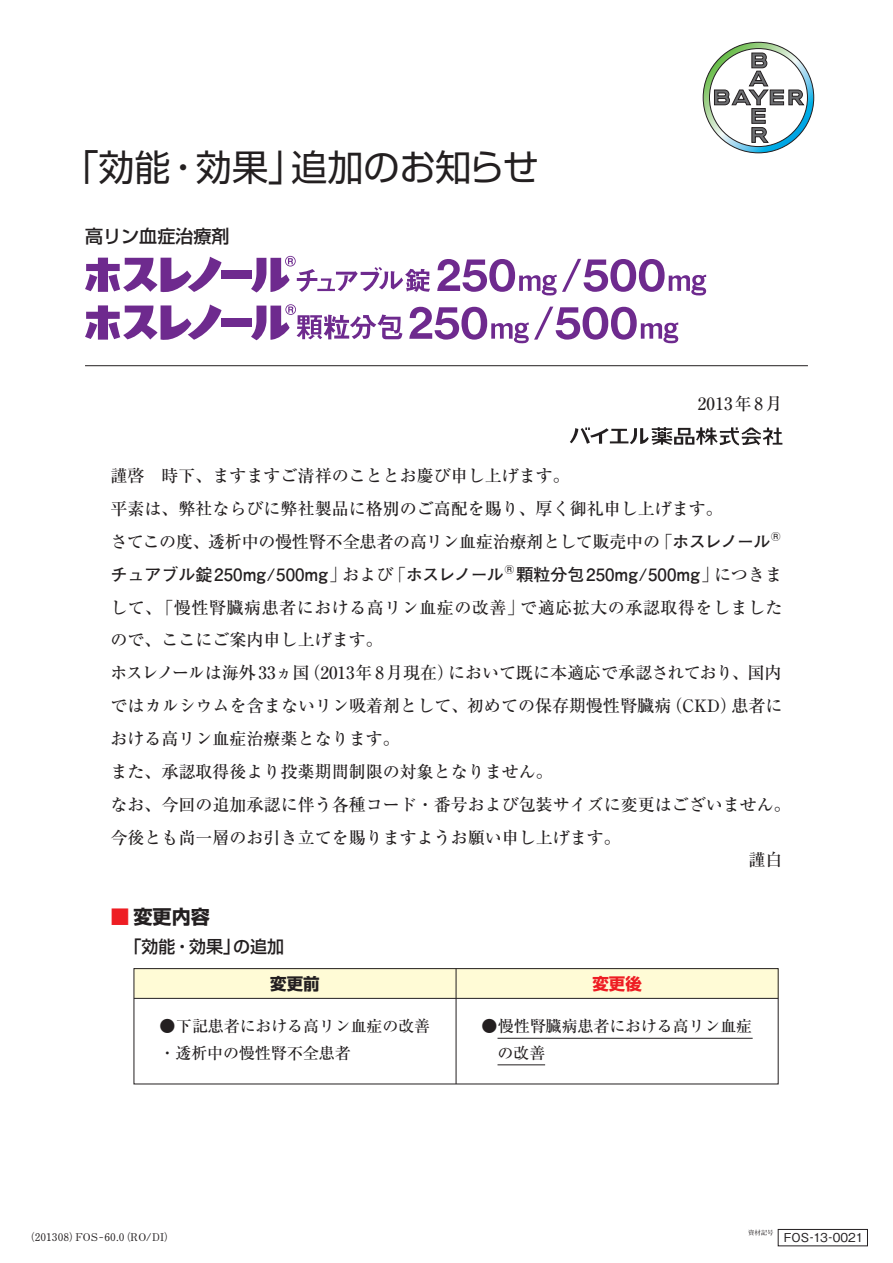
<style>
.page{position:relative;width:893px;height:1263px;background:#fff}
.page>*{position:absolute;margin:0;border:0;box-sizing:border-box;transform-origin:0 0}
.t1{font:36.15px "Shin Go Pro";letter-spacing:-.005em;color:#231f20}
.t2{font:700 19.2px "Shin Go Pro";color:#231f20}
.t3{font:500 18px "Shin Go Pro";color:#231f20}
.t4{font:500 16.95px/33px "Ryumin Pro";color:#231f20}
.t5{font:700 16.95px "Futo Go B101 Pro";color:#231f20}
.t6{font:500 16.95px "Shin Go Pro";color:#231f20}
.t7{font:500 16.95px "Ryumin Pro";letter-spacing:.07em;color:#231f20}
.t8{font:700 16.5px "Shin Go Pro";color:#231f20}
.t9{font:700 16.5px "Shin Go Pro";color:#ee1d23}
.t10{font:500 15.9px/26.5px "Ryumin Pro";letter-spacing:-.005em;color:#231f20}
.t11{font:500 12.15px "Gothic BBB Pro";color:#231f20}
.t12{font:700 10.65px "Futo Min A101 Pro";color:#231f20}
.t13{font:700 6.45px "Futo Min A101 Pro";color:#231f20}
.s1{font-family:"Futo Go B101 Pro";font-weight:700}
.s2{font-family:"Ryumin Pro";font-weight:500}
.s3{color:#ee1d23}
</style>
<div class="page">
<div style="left:134px;top:968px;width:322px;height:30px;background:#fffbd6"></div>
<div style="left:456px;top:968px;width:322px;height:30px;background:#fffbd6"></div>
<div style="left:134px;top:968px;width:644px;height:116px;border:1px solid #231f20"></div>
<hr style="left:134px;top:998px;width:644px;height:1px;background:#231f20">
<hr style="left:456px;top:968px;width:1px;height:116px;background:#231f20">
<div style="left:778px;top:1229px;width:90px;height:17px;border:1px solid #231f20"></div>
<svg style="left:570px;top:427px;width:212px;height:18px"></svg>
<hr style="left:85px;top:365px;width:723px;height:1px;background:#231f20">
<svg style="left:702px;top:42px;width:112px;height:112px"></svg>
<hr style="left:497px;top:1038px;width:256px;height:1px;background:#231f20">
<hr style="left:497px;top:1064px;width:48px;height:1px;background:#231f20">
<svg style="left:85px;top:304px;width:136px;height:36px"></svg>
<div style="left:221px;top:318px;width:31px;height:9px;background:#6e2a8e"></div>
<svg style="left:251px;top:304px;width:151px;height:36px"></svg>
<svg style="left:409px;top:307px;width:270px;height:36px"></svg>
<svg style="left:85px;top:257px;width:136px;height:36px"></svg>
<div style="left:221px;top:271px;width:31px;height:8px;background:#6e2a8e"></div>
<svg style="left:251px;top:256px;width:179px;height:36px"></svg>
<svg style="left:437px;top:259px;width:270px;height:37px"></svg>
<h1 class="t1" style="left:62px;top:137px;width:478px">「効能・効果」追加のお知らせ</h1>
<p class="t3" style="left:85px;top:221px;width:146px">高リン血症治療剤</p>
<p class="t7" style="left:698px;top:391px;width:86px">2013年8月</p>
<p class="t4" style="left:111px;top:458px;width:671px">謹啓　時下、ますますご清祥のこととお慶び申し上げます。<br>平素は、弊社ならびに弊社製品に格別のご高配を賜り、厚く御礼申し上げます。<br>さてこの度、透析中の慢性腎不全患者の高リン血症治療剤として販売中の「<span class="s1">ホスレノール</span><sup>Ⓡ</sup></p>
<p class="t5" style="left:111px;top:561px;width:673px">チュアブル錠250mg/500mg<span class="s2">」および「</span>ホスレノール<sup>Ⓡ</sup> 顆粒分包250mg/500mg<span class="s2">」につきま</span></p>
<p class="t4" style="left:111px;top:589px;width:682px">して、「慢性腎臓病患者における高リン血症の改善」で適応拡大の承認取得をしましたので、ここにご案内申し上げます。<br>ホスレノールは海外33ヵ国（2013年 8月現在）において既に本適応で承認されており、国内ではカルシウムを含まないリン吸着剤として、初めての保存期慢性腎臓病（CKD）患者における高リン血症治療薬となります。<br>また、承認取得後より投薬期間制限の対象となりません。<br>なお、今回の追加承認に伴う各種コード・番号および包装サイズに変更はございません。今後とも尚一層のお引き立てを賜りますようお願い申し上げます。</p>
<p class="t4" style="left:748px;top:841px;width:36px">謹白</p>
<p class="t2" style="left:111px;top:901px;width:101px"><span class="s3">■</span> 変更内容</p>
<p class="t6" style="left:124px;top:933px;width:161px">「効能・効果」の追加</p>
<p class="t8" style="left:270px;top:970px;width:51px">変更前</p>
<p class="t9" style="left:592px;top:970px;width:51px">変更後</p>
<p class="t10" style="left:159px;top:1011px;width:272px"><span class="s1">●</span>下記患者における高リン血症の改善・透析中の慢性腎不全患者</p>
<p class="t10" style="left:497px;top:1011px;width:256px;text-indent:-16px"><span class="s1">●</span>慢性腎臓病患者における高リン血症の改善</p>
<p class="t13" style="left:748px;top:1228px;width:27px">資材記号</p>
<p class="t12" style="left:24px;top:1228px;width:152px">（201308）FOS-60.0（RO/DI）</p>
<p class="t11" style="left:784px;top:1227px;width:81px">FOS-13-0021</p>
</div>
